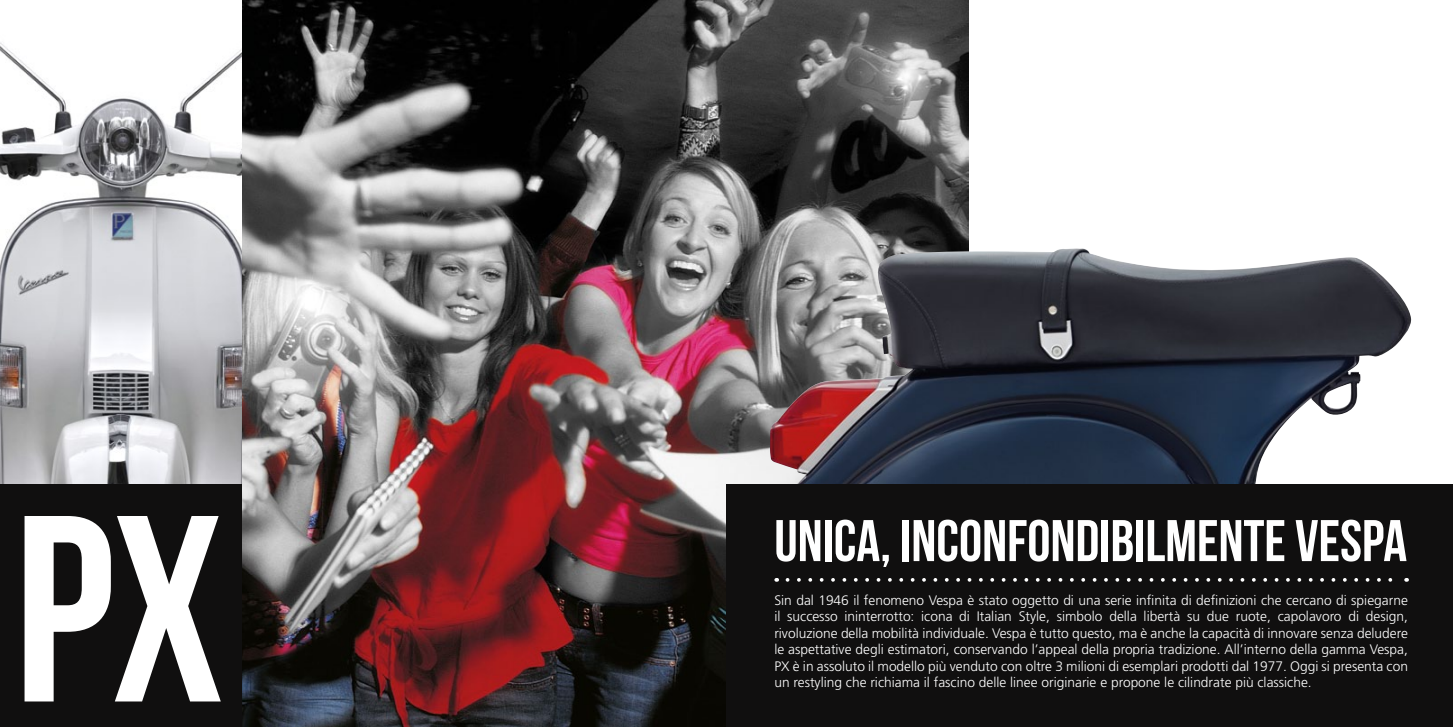
<style>
.page{position:relative;width:1453px;height:727px;background:#fff}
.page>*{position:absolute;margin:0;border:0;box-sizing:border-box;transform-origin:0 0}
.t1{font:264.75px "Bebas Neue";color:#fff}
.t2{font:58.5px "Bebas Neue";color:#fff}
.t3{font:300 13.75px/16.5px "Frutiger LT Std";color:#fff;text-align:justify}
</style>
<div class="page">
<img style="left:0;top:0;width:969px;height:726px">
<div style="left:0;top:484px;width:299px;height:242px;background:#100f0f"></div>
<img style="left:770px;top:248px;width:641px;height:236px">
<div style="left:726px;top:484px;width:727px;height:242px;background:#100f0f"></div>
<svg style="left:787px;top:578px;width:606px;height:3px"></svg>
<h1 class="t1" style="left:14px;top:464px;width:212px">PX</h1>
<h2 class="t2" style="left:774px;top:508px;width:634px">UNICA, INCONFONDIBILMENTE VESPA</h2>
<p class="t3" style="left:774px;top:591px;width:635px">Sin dal 1946 il fenomeno Vespa è stato oggetto di una serie infinita di definizioni che cercano di spiegarne il successo ininterrotto: icona di Italian Style, simbolo della libertà su due ruote, capolavoro di design, rivoluzione della mobilità individuale. Vespa è tutto questo, ma è anche la capacità di innovare senza deludere le aspettative degli estimatori, conservando l’appeal della propria tradizione. All’interno della gamma Vespa, PX è in assoluto il modello più venduto con oltre 3 milioni di esemplari prodotti dal 1977. Oggi si presenta con</p>
<p class="t3" style="left:774px;top:674px;width:539px">un restyling che richiama il fascino delle linee originarie e propone le cilindrate più classiche.</p>
</div>
